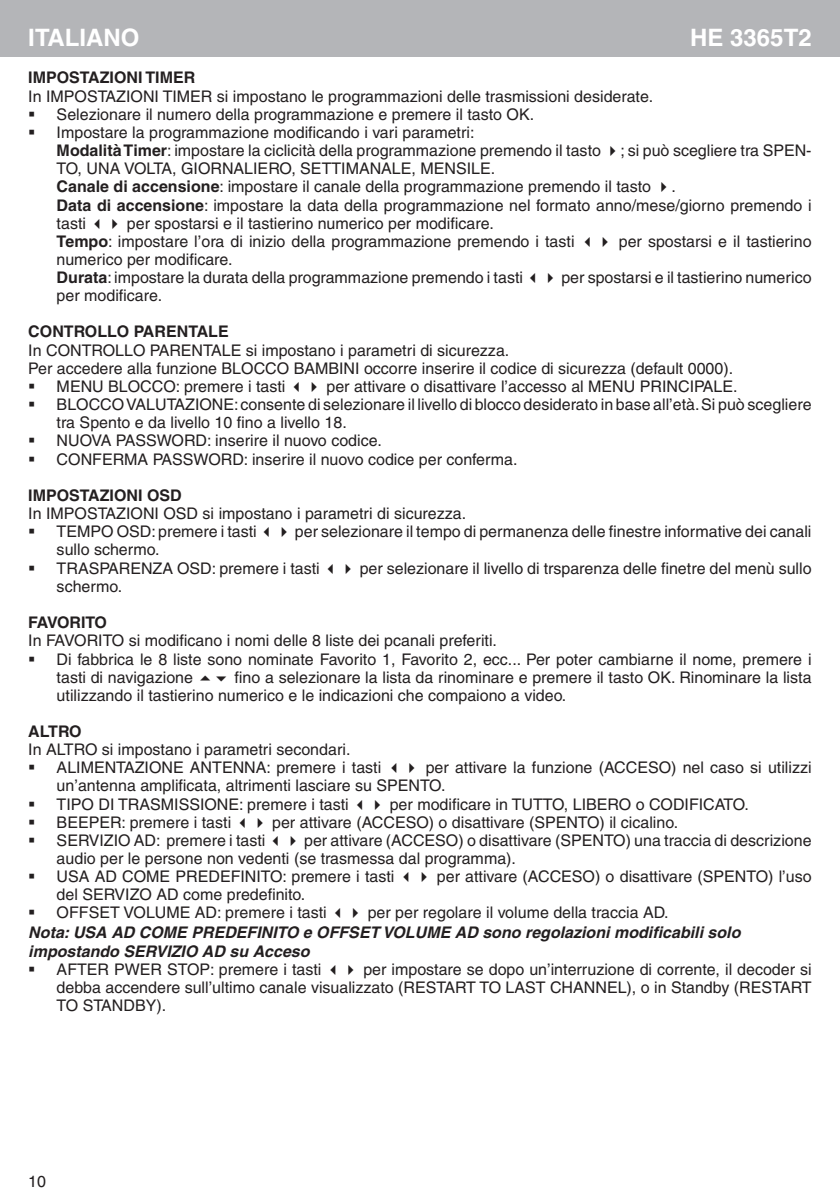
<style>
.page{position:relative;width:840px;height:1191px;background:#fff}
.page>*{position:absolute;margin:0;border:0;box-sizing:border-box;transform-origin:0 0}
.Titolo_lingua{font:700 24px "Helvetica";color:#fff}
.Testo_rientrato{font:16px/18px "Helvetica";color:#231f20}
.Didascalia{font:italic 700 16px/19.2px "Helvetica";color:#231f20}
.Testo_rientrato-2{font:700 16px "Helvetica";color:#231f20}
.Testo_rientrato-3{font:700 16px "Helvetica";letter-spacing:-.04em;color:#231f20}
.s1{font-weight:700}
</style>
<div class="page">
<div style="left:0;top:0;width:839px;height:57px;background:#b4b5b8"></div>
<p class="Titolo_lingua" style="left:28px;top:23px;width:113px">ITALIANO</p>
<h1 class="Titolo_lingua" style="left:689px;top:23px;width:123px">HE 3365T2</h1>
<p class="Testo_rientrato-2" style="left:28px;top:68px;width:168px">IMPOSTAZIONI TIMER</p>
<p class="Testo_rientrato" style="left:28px;top:87px;width:626px">In IMPOSTAZIONI TIMER si impostano le programmazioni delle trasmissioni desiderate.</p>
<p class="Testo_rientrato" style="left:28px;top:105px;width:507px">▪ Selezionare il numero della programmazione e premere il tasto OK.</p>
<p class="Testo_rientrato" style="left:28px;top:123px;width:447px">▪ Impostare la programmazione modificando i vari parametri:</p>
<p class="Testo_rientrato" style="left:57px;top:141px;width:756px"><span class="s1">Modalità Timer</span>: impostare la ciclicità della programmazione premendo il tasto ✔; si può scegliere tra SPEN-<br>TO, UNA VOLTA, GIORNALIERO, SETTIMANALE, MENSILE.</p>
<p class="Testo_rientrato" style="left:57px;top:178px;width:620px"><span class="s1">Canale di accensione</span>: impostare il canale della programmazione premendo il tasto ✔.</p>
<p class="Testo_rientrato" style="left:57px;top:196px;width:756px"><span class="s1">Data di accensione</span>: impostare la data della programmazione nel formato anno/mese/giorno premendo i tasti ✓✔ per spostarsi e il tastierino numerico per modificare.</p>
<p class="Testo_rientrato" style="left:57px;top:232px;width:756px"><span class="s1">Tempo</span>: impostare l’ora di inizio della programmazione premendo i tasti ✓✔ per spostarsi e il tastierino numerico per modificare.</p>
<p class="Testo_rientrato" style="left:57px;top:268px;width:756px"><span class="s1">Durata</span>: impostare la durata della programmazione premendo i tasti ✓✔ per spostarsi e il tastierino numerico per modificare.</p>
<p class="Testo_rientrato-2" style="left:28px;top:322px;width:202px">CONTROLLO PARENTALE</p>
<p class="Testo_rientrato" style="left:28px;top:341px;width:482px">In CONTROLLO PARENTALE si impostano i parametri di sicurezza.</p>
<p class="Testo_rientrato" style="left:28px;top:359px;width:706px">Per accedere alla funzione BLOCCO BAMBINI occorre inserire il codice di sicurezza (default 0000).</p>
<p class="Testo_rientrato" style="left:28px;top:377px;width:710px">▪ MENU BLOCCO: premere i tasti ✓✔ per attivare o disattivare l’accesso al MENU PRINCIPALE.</p>
<p class="Testo_rientrato" style="left:57px;top:395px;width:756px;text-indent:-28px">▪ BLOCCO VALUTAZIONE: consente di selezionare il livello di blocco desiderato in base all’età. Si può scegliere tra Spento e da livello 10 fino a livello 18.</p>
<p class="Testo_rientrato" style="left:28px;top:432px;width:355px">▪ NUOVA PASSWORD: inserire il nuovo codice.</p>
<p class="Testo_rientrato" style="left:28px;top:450px;width:490px">▪ CONFERMA PASSWORD: inserire il nuovo codice per conferma.</p>
<p class="Testo_rientrato-2" style="left:28px;top:485px;width:155px">IMPOSTAZIONI OSD</p>
<p class="Testo_rientrato" style="left:28px;top:504px;width:439px">In IMPOSTAZIONI OSD si impostano i parametri di sicurezza.</p>
<p class="Testo_rientrato" style="left:57px;top:523px;width:756px;text-indent:-28px">▪ TEMPO OSD: premere i tasti ✓✔ per selezionare il tempo di permanenza delle finestre informative dei canali sullo schermo.</p>
<p class="Testo_rientrato" style="left:57px;top:559px;width:756px;text-indent:-28px">▪ TRASPARENZA OSD: premere i tasti ✓✔ per selezionare il livello di trsparenza delle finetre del menù sullo schermo.</p>
<p class="Testo_rientrato-3" style="left:28px;top:612px;width:80px">FAVORITO</p>
<p class="Testo_rientrato" style="left:28px;top:631px;width:470px">In FAVORITO si modificano i nomi delle 8 liste dei pcanali preferiti.</p>
<p class="Testo_rientrato" style="left:57px;top:650px;width:756px;text-indent:-28px">▪ Di fabbrica le 8 liste sono nominate Favorito 1, Favorito 2, ecc... Per poter cambiarne il nome, premere i tasti di navigazione</p>
<p class="Testo_rientrato" style="left:57px;top:668px;width:756px;text-indent:178px">fino a selezionare la lista da rinominare e premere il tasto OK. Rinominare la lista utilizzando il tastierino numerico e le indicazioni che compaiono a video.</p>
<p class="Testo_rientrato-2" style="left:28px;top:721px;width:55px">ALTRO</p>
<p class="Testo_rientrato" style="left:28px;top:740px;width:323px">In ALTRO si impostano i parametri secondari.</p>
<p class="Testo_rientrato" style="left:57px;top:758px;width:756px;text-indent:-28px">▪ ALIMENTAZIONE ANTENNA: premere i tasti ✓✔ per attivare la funzione (ACCESO) nel caso si utilizzi un’antenna amplificata, altrimenti lasciare su SPENTO.</p>
<p class="Testo_rientrato" style="left:28px;top:795px;width:721px">▪ TIPO DI TRASMISSIONE: premere i tasti ✓✔ per modificare in TUTTO, LIBERO o CODIFICATO.</p>
<p class="Testo_rientrato" style="left:28px;top:813px;width:651px">▪ BEEPER: premere i tasti ✓✔ per attivare (ACCESO) o disattivare (SPENTO) il cicalino.</p>
<p class="Testo_rientrato" style="left:57px;top:831px;width:756px;text-indent:-28px">▪ SERVIZIO AD: premere i tasti ✓✔ per attivare (ACCESO) o disattivare (SPENTO) una traccia di descrizione audio per le persone non vedenti (se trasmessa dal programma).</p>
<p class="Testo_rientrato" style="left:57px;top:867px;width:756px;text-indent:-28px">▪ USA AD COME PREDEFINITO: premere i tasti ✓✔ per attivare (ACCESO) o disattivare (SPENTO) l’uso del SERVIZO AD come predefinito.</p>
<p class="Testo_rientrato" style="left:28px;top:903px;width:641px">▪ OFFSET VOLUME AD: premere i tasti ✓✔ per per regolare il volume della traccia AD.</p>
<p class="Didascalia" style="left:28px;top:922px;width:713px">Nota: USA AD COME PREDEFINITO e OFFSET VOLUME AD sono regolazioni modificabili solo impostando SERVIZIO AD su Acceso</p>
<p class="Testo_rientrato" style="left:57px;top:960px;width:756px;text-align:justify;text-indent:-28px">▪ AFTER PWER STOP: premere i tasti ✓✔ per impostare se dopo un’interruzione di corrente, il decoder si debba accendere sull’ultimo canale visualizzato (RESTART TO LAST CHANNEL), o in Standby (RESTART TO STANDBY).</p>
<p class="Testo_rientrato" style="left:28px;top:1171px;width:19px">10</p>
</div>
